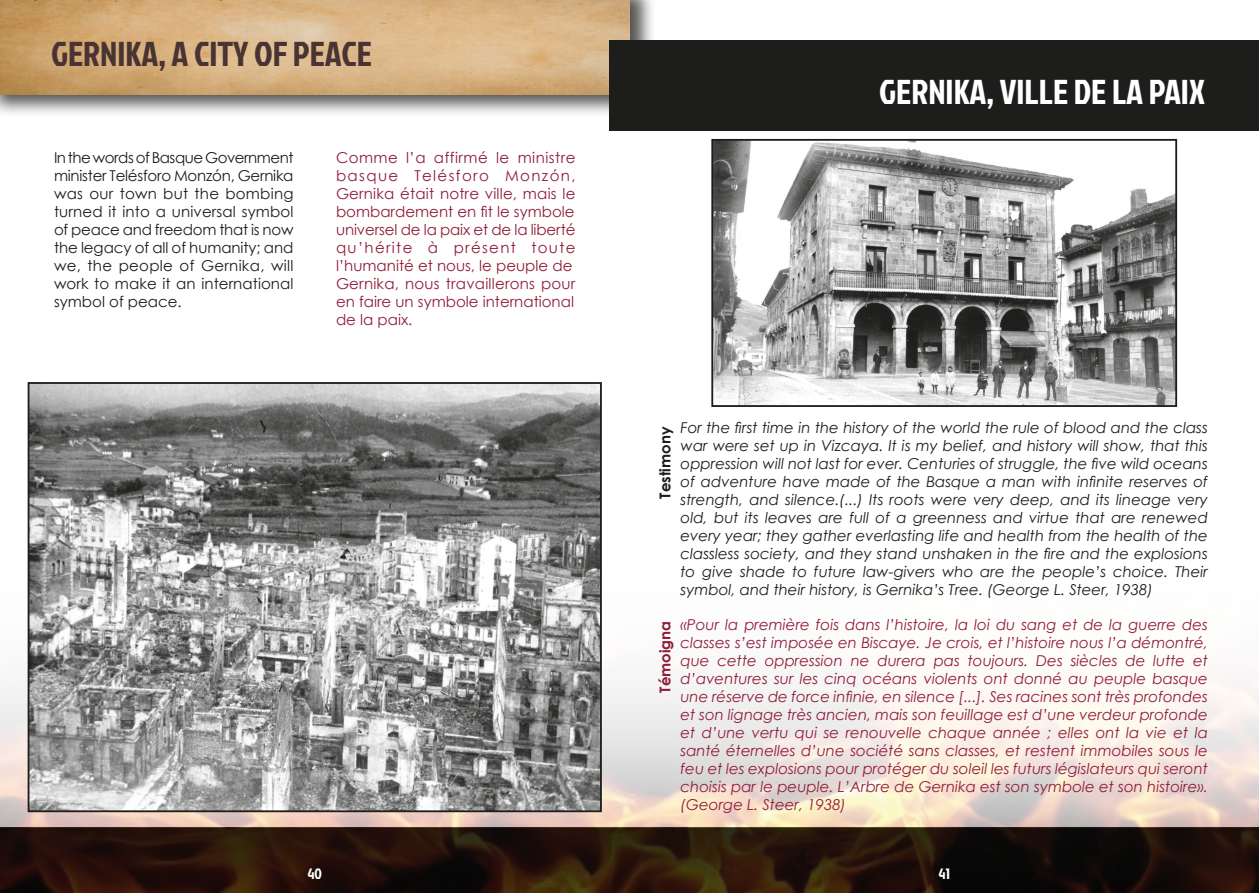
<style>
.page{position:relative;width:1259px;height:893px;background:#fff}
.page>*{position:absolute;margin:0;border:0;box-sizing:border-box;transform-origin:0 0}
.t1{font:34.5px "Jockey One";color:#fff}
.t2{font:34.5px "Jockey One";color:#493433}
.t3{font:italic 15px/18px "Century Gothic";color:#901c38;text-align:justify}
.t4{font:italic 15px/18px "Century Gothic";color:#1d1d1b;text-align:justify}
.t5{font:15px/18px "Century Gothic";color:#901c38}
.t6{font:15px/18px "Century Gothic";letter-spacing:.005em;color:#1d1d1b;text-align:justify}
.t7{font:700 15px "Century Gothic";color:#1d1d1b}
.t8{font:700 15px "Century Gothic";color:#901c38}
.t9{font:15px "Jockey One";color:#fff}
</style>
<div class="page">
<div style="left:0;top:0;width:656px;height:118px;background:#1d1d1b;opacity:.75"></div>
<img style="left:0;top:0;width:629px;height:95px">
<img style="left:0;top:393px;width:1259px;height:435px">
<svg style="left:0;top:828px;width:1259px;height:65px;background:#22120a"></svg>
<img style="left:31px;top:385px;width:568px;height:424px">
<div style="left:28px;top:382px;width:574px;height:430px;border:2px solid #1d1d1b"></div>
<div style="left:609px;top:40px;width:650px;height:90px;background:#1d1d1b"></div>
<img style="left:714px;top:142px;width:460px;height:262px">
<div style="left:711px;top:139px;width:466px;height:268px;border:2px solid #1d1d1b"></div>
<p class="t2" style="left:51px;top:29px;width:322px">GERNIKA, A CITY OF PEACE</p>
<p class="t6" style="left:54px;top:148px;width:241px">In the words of Basque Government minister Telésforo Monzón, Gernika was our town but the bombing turned it into a universal symbol of peace and freedom that is now the legacy of all of humanity; and we, the people of Gernika, will work to make it an international symbol of peace.</p>
<p class="t5" style="left:336px;top:148px;width:241px;text-align:justify">Comme l’a affirmé le ministre basque Telésforo Monzón, Gernika était notre ville, mais le bombardement en fit le symbole</p>
<p class="t5" style="left:336px;top:220px;width:241px">universel de la paix et de la liberté</p>
<p class="t5" style="left:336px;top:238px;width:241px">qu’hérite à présent toute l’humanité et nous, le peuple de</p>
<p class="t5" style="left:336px;top:274px;width:241px">Gernika, nous travaillerons pour en faire un symbole international</p>
<p class="t5" style="left:336px;top:310px;width:78px">de la paix.</p>
<p class="t9" style="left:307px;top:863px;width:16px">40</p>
<p class="t1" style="left:879px;top:67px;width:327px">GERNIKA, VILLE DE LA PAIX</p>
<p class="t4" style="left:680px;top:418px;width:529px">For the first time in the history of the world the rule of blood and the class war were set up in Vizcaya. It is my belief, and history will show, that this oppression will not last for ever. Centuries of struggle, the five wild oceans of adventure have made of the Basque a man with infinite reserves of strength, and silence.(...) Its roots were very deep, and its lineage very old, but its leaves are full of a greenness and virtue that are renewed every year; they gather everlasting life and health from the health of the classless society, and they stand unshaken in the fire and the explosions to give shade to future law-givers who are the people’s choice. Their symbol, and their history, is Gernika’s Tree. (George L. Steer, 1938)</p>
<p class="t7" style="left:653px;top:499px;width:73px;rotate:-90deg">Testimony</p>
<p class="t3" style="left:680px;top:616px;width:529px">«Pour la première fois dans l’histoire, la loi du sang et de la guerre des classes s’est imposée en Biscaye. Je crois, et l’histoire nous l’a démontré, que cette oppression ne durera pas toujours. Des siècles de lutte et d’aventures sur les cinq océans violents ont donné au peuple basque une réserve de force infinie, en silence [...]. Ses racines sont très profondes et son lignage très ancien, mais son feuillage est d’une verdeur profonde et d’une vertu qui se renouvelle chaque année ; elles ont la vie et la santé éternelles d’une société sans classes, et restent immobiles sous le feu et les explosions pour protéger du soleil les futurs législateurs qui seront choisis par le peuple. L’Arbre de Gernika est son symbole et son histoire». (George L. Steer, 1938)</p>
<p class="t8" style="left:653px;top:693px;width:73px;rotate:-90deg">Témoigna</p>
<p class="t9" style="left:938px;top:863px;width:13px">41</p>
</div>
